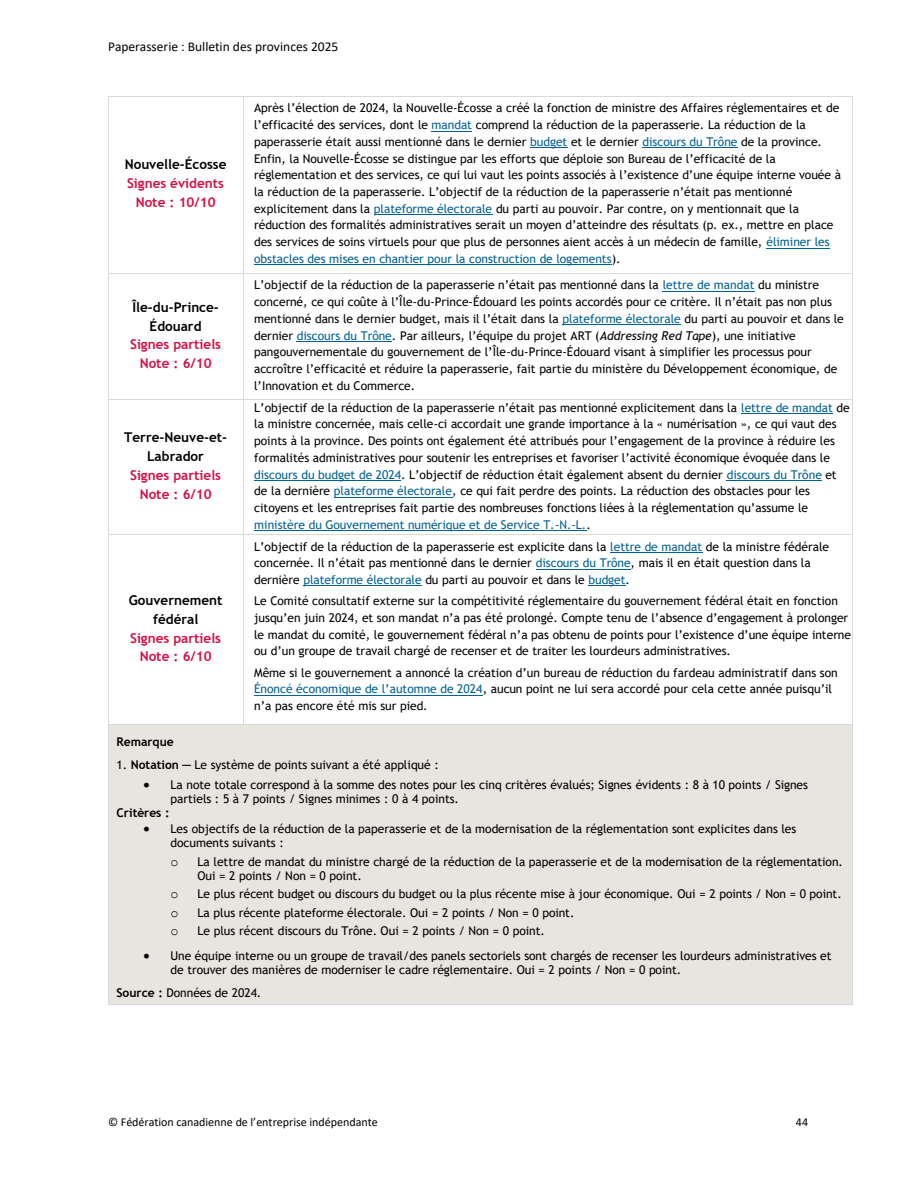
<style>
.page{position:relative;width:918px;height:1188px;background:#fff}
.page>*{position:absolute;margin:0;border:0;box-sizing:border-box;transform-origin:0 0}
.t1{font:700 13.5px "Trebuchet MS";color:#d31145}
.t2{font:700 13.5px/18.8px "Trebuchet MS";color:#000;text-align:center}
.t3{font:13.5px "Calibri";color:#000}
.t4{font:13.5px "Courier New";color:#000}
.t5{font:12px/16.6px "Trebuchet MS";color:#000}
.t6{font:12px "Calibri";letter-spacing:-.005em;color:#000}
.t7{font:700 12px "Trebuchet MS";color:#000}
.s1{color:#006094}
.s2{font-style:italic}
.s3{font-weight:700}
.s4{font-family:"Arial"}
</style>
<div class="page">
<hr style="left:432px;top:131px;width:40px;height:1px;background:#006094">
<hr style="left:530px;top:147px;width:37px;height:1px;background:#006094">
<hr style="left:643px;top:147px;width:95px;height:1px;background:#006094">
<hr style="left:374px;top:214px;width:118px;height:1px;background:#006094">
<hr style="left:766px;top:248px;width:64px;height:1px;background:#006094">
<hr style="left:254px;top:264px;width:358px;height:1px;background:#006094">
<hr style="left:109px;top:96px;width:134px;height:1px;background:#d9d9d9">
<hr style="left:243px;top:96px;width:609px;height:1px;background:#d9d9d9">
<hr style="left:108px;top:96px;width:1px;height:177px;background:#d9d9d9">
<hr style="left:243px;top:96px;width:1px;height:177px;background:#d9d9d9">
<hr style="left:852px;top:96px;width:1px;height:177px;background:#d9d9d9">
<hr style="left:663px;top:291px;width:92px;height:1px;background:#006094">
<hr style="left:563px;top:324px;width:118px;height:1px;background:#006094">
<hr style="left:297px;top:341px;width:95px;height:1px;background:#006094">
<hr style="left:109px;top:273px;width:134px;height:1px;background:#d9d9d9">
<hr style="left:243px;top:273px;width:609px;height:1px;background:#d9d9d9">
<hr style="left:108px;top:273px;width:1px;height:126px;background:#d9d9d9">
<hr style="left:243px;top:273px;width:1px;height:126px;background:#d9d9d9">
<hr style="left:852px;top:273px;width:1px;height:126px;background:#d9d9d9">
<hr style="left:741px;top:413px;width:92px;height:1px;background:#006094">
<hr style="left:254px;top:480px;width:147px;height:1px;background:#006094">
<hr style="left:727px;top:480px;width:95px;height:1px;background:#006094">
<hr style="left:334px;top:497px;width:118px;height:1px;background:#006094">
<hr style="left:254px;top:530px;width:332px;height:1px;background:#006094">
<hr style="left:109px;top:399px;width:134px;height:1px;background:#d9d9d9">
<hr style="left:243px;top:399px;width:609px;height:1px;background:#d9d9d9">
<hr style="left:108px;top:400px;width:1px;height:134px;background:#d9d9d9">
<hr style="left:243px;top:400px;width:1px;height:134px;background:#d9d9d9">
<hr style="left:852px;top:400px;width:1px;height:134px;background:#d9d9d9">
<hr style="left:610px;top:552px;width:92px;height:1px;background:#006094">
<hr style="left:536px;top:569px;width:95px;height:1px;background:#006094">
<hr style="left:304px;top:586px;width:118px;height:1px;background:#006094">
<hr style="left:589px;top:586px;width:37px;height:1px;background:#006094">
<hr style="left:254px;top:695px;width:229px;height:1px;background:#006094">
<hr style="left:109px;top:534px;width:134px;height:1px;background:#d9d9d9">
<hr style="left:243px;top:534px;width:609px;height:1px;background:#d9d9d9">
<hr style="left:108px;top:535px;width:1px;height:190px;background:#d9d9d9">
<hr style="left:243px;top:535px;width:1px;height:190px;background:#d9d9d9">
<hr style="left:852px;top:535px;width:1px;height:190px;background:#d9d9d9">
<div style="left:109px;top:725px;width:743px;height:279px;background:#e8e4e0"></div>
<hr style="left:109px;top:725px;width:134px;height:1px;background:#d9d9d9">
<hr style="left:243px;top:725px;width:609px;height:1px;background:#d9d9d9">
<hr style="left:108px;top:725px;width:1px;height:279px;background:#d9d9d9">
<hr style="left:109px;top:1004px;width:743px;height:1px;background:#d9d9d9">
<hr style="left:852px;top:725px;width:1px;height:279px;background:#d9d9d9">
<p class="t3" style="left:108px;top:41px;width:232px">Paperasserie : Bulletin des provinces 2025</p>
<p class="t2" style="left:125px;top:155px;width:103px">Nouvelle-Écosse</p>
<p class="t1" style="left:127px;top:175px;width:98px">Signes évidents</p>
<p class="t1" style="left:136px;top:194px;width:81px">Note : 10/10</p>
<p class="t2" style="left:132px;top:297px;width:88px">Île-du-Prince-<br>Édouard</p>
<p class="t1" style="left:130px;top:337px;width:92px">Signes partiels</p>
<p class="t1" style="left:140px;top:355px;width:73px">Note : 6/10</p>
<p class="t2" style="left:124px;top:428px;width:105px">Terre-Neuve-et-<br>Labrador</p>
<p class="t1" style="left:130px;top:467px;width:92px">Signes partiels</p>
<p class="t1" style="left:140px;top:486px;width:73px">Note : 6/10</p>
<p class="t2" style="left:129px;top:591px;width:95px">Gouvernement fédéral</p>
<p class="t1" style="left:130px;top:630px;width:92px">Signes partiels</p>
<p class="t1" style="left:140px;top:649px;width:73px">Note : 6/10</p>
<p class="t5" style="left:254px;top:100px;width:589px">Après l’élection de 2024, la Nouvelle-Écosse a créé la fonction de ministre des Affaires réglementaires et de l’efficacité des services, dont le <span class="s1">mandat</span> comprend la réduction de la paperasserie. La réduction de la paperasserie était aussi mentionné dans le dernier <span class="s1">budget</span> et le dernier <span class="s1">discours du Trône</span> de la province.<br>Enfin, la Nouvelle-Écosse se distingue par les efforts que déploie son Bureau de l’efficacité de la réglementation et des services, ce qui lui vaut les points associés à l’existence d’une équipe interne vouée à la réduction de la paperasserie. L’objectif de la réduction de la paperasserie n’était pas mentionné explicitement dans la <span class="s1">plateforme électorale</span> du parti au pouvoir. Par contre, on y mentionnait que la réduction des formalités administratives serait un moyen d’atteindre des résultats (p. ex., mettre en place des services de soins virtuels pour que plus de personnes aient accès à un médecin de famille, <span class="s1">éliminer les obstacles des mises en chantier pour la construction de logements</span>).</p>
<p class="t5" style="left:254px;top:277px;width:591px">L’objectif de la réduction de la paperasserie n’était pas mentionné dans la <span class="s1">lettre de mandat</span> du ministre concerné, ce qui coûte à l’Île-du-Prince-Édouard les points accordés pour ce critère. Il n’était pas non plus mentionné dans le dernier budget, mais il l’était dans la <span class="s1">plateforme électorale</span> du parti au pouvoir et dans le dernier <span class="s1">discours du Trône</span>. Par ailleurs, l’équipe du projet ART (<span class="s2">Addressing Red Tape</span>), une initiative pangouvernementale du gouvernement de l’Île-du-Prince-Édouard visant à simplifier les processus pour accroître l’efficacité et réduire la paperasserie, fait partie du ministère du Développement économique, de l’Innovation et du Commerce.</p>
<p class="t5" style="left:254px;top:399px;width:597px">L’objectif de la réduction de la paperasserie n’était pas mentionné explicitement dans la <span class="s1">lettre de mandat</span> de la ministre concernée, mais celle-ci accordait une grande importance à la « numérisation », ce qui vaut des points à la province. Des points ont également été attribués pour l’engagement de la province à réduire les formalités administratives pour soutenir les entreprises et favoriser l’activité économique évoquée dans le <span class="s1">discours du budget de 2024</span>. L’objectif de réduction était également absent du dernier <span class="s1">discours du Trône</span> et de la dernière <span class="s1">plateforme électorale</span>, ce qui fait perdre des points. La réduction des obstacles pour les citoyens et les entreprises fait partie des nombreuses fonctions liées à la réglementation qu’assume le <span class="s1">ministère du Gouvernement numérique et de Service T.-N.-L.</span>.</p>
<p class="t5" style="left:254px;top:538px;width:577px">L’objectif de la réduction de la paperasserie est explicite dans la <span class="s1">lettre de mandat</span> de la ministre fédérale concernée. Il n’était pas mentionné dans le dernier <span class="s1">discours du Trône</span>, mais il en était question dans la dernière <span class="s1">plateforme électorale</span> du parti au pouvoir et dans le <span class="s1">budget</span>.</p>
<p class="t5" style="left:254px;top:592px;width:599px">Le Comité consultatif externe sur la compétitivité réglementaire du gouvernement fédéral était en fonction jusqu’en juin 2024, et son mandat n’a pas été prolongé. Compte tenu de l’absence d’engagement à prolonger le mandat du comité, le gouvernement fédéral n’a pas obtenu de points pour l’existence d’une équipe interne ou d’un groupe de travail chargé de recenser et de traiter les lourdeurs administratives.</p>
<p class="t5" style="left:254px;top:664px;width:585px">Même si le gouvernement a annoncé la création d’un bureau de réduction du fardeau administratif dans son<br><span class="s1">Énoncé économique de l’automne de 2024</span>, aucun point ne lui sera accordé pour cela cette année puisqu’il n’a pas encore été mis sur pied.</p>
<p class="t7" style="left:116px;top:734px;width:59px">Remarque</p>
<p class="t5" style="left:116px;top:756px;width:324px">1. <span class="s3">Notation</span> <span class="s4">─</span> Le système de points suivant a été appliqué :</p>
<p class="t5" style="left:170px;top:778px;width:639px;line-height:13.8px;text-indent:-27px">• La note totale correspond à la somme des notes pour les cinq critères évalués; Signes évidents : 8 à 10 points / Signes partiels : 5 à 7 points / Signes minimes : 0 à 4 points.</p>
<p class="t7" style="left:116px;top:806px;width:55px">Critères :</p>
<p class="t5" style="left:170px;top:822px;width:627px;line-height:13.8px;text-indent:-27px">• Les objectifs de la réduction de la paperasserie et de la modernisation de la réglementation sont explicites dans les documents suivants :</p>
<p class="t4" style="left:170px;top:854px;width:10px">o</p>
<p class="t5" style="left:197px;top:854px;width:647px;line-height:14.2px">La lettre de mandat du ministre chargé de la réduction de la paperasserie et de la modernisation de la réglementation.<br>Oui = 2 points / Non = 0 point.</p>
<p class="t4" style="left:170px;top:887px;width:10px">o</p>
<p class="t5" style="left:197px;top:885px;width:646px">Le plus récent budget ou discours du budget ou la plus récente mise à jour économique. Oui = 2 points / Non = 0 point.</p>
<p class="t4" style="left:170px;top:905px;width:10px">o</p>
<p class="t5" style="left:197px;top:904px;width:379px">La plus récente plateforme électorale. Oui = 2 points / Non = 0 point.</p>
<p class="t4" style="left:170px;top:924px;width:10px">o</p>
<p class="t5" style="left:197px;top:922px;width:349px">Le plus récent discours du Trône. Oui = 2 points / Non = 0 point.</p>
<p class="t5" style="left:170px;top:949px;width:663px;line-height:14.1px;text-indent:-27px">• Une équipe interne ou un groupe de travail/des panels sectoriels sont chargés de recenser les lourdeurs administratives et de trouver des manières de moderniser le cadre réglementaire. Oui = 2 points / Non = 0 point.</p>
<p class="t5" style="left:116px;top:984px;width:146px"><span class="s3">Source :</span> Données de 2024.</p>
<p class="t6" style="left:108px;top:1117px;width:271px">© Fédération canadienne de l’entreprise indépendante</p>
<p class="t6" style="left:796px;top:1117px;width:14px">44</p>
</div>
